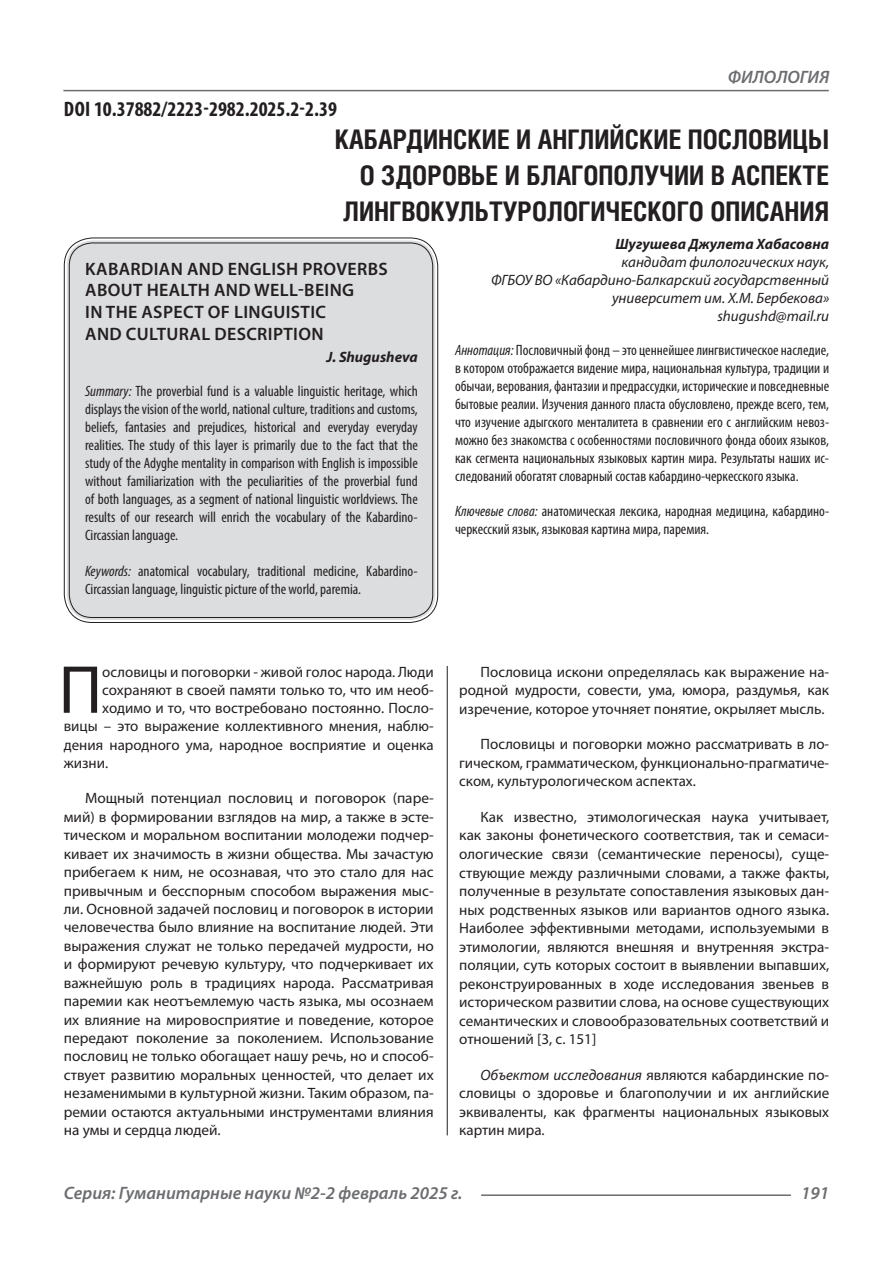
<style>
.page{position:relative;width:893px;height:1263px;background:#fff}
.page>*{position:absolute;margin:0;border:0;box-sizing:border-box;transform-origin:0 0}
.Статья_текст_первый{font:68.4px "Myriad Pro";color:#231f20}
.Статья_название{font:700 27px/36px "Helios Cond C";color:#231f20;text-align:right}
.ДОИ{font:700 condensed 21px "Myriad Pro";color:#231f20}
.Статья_название_англ{font:600 18px/21.6px "Myriad Pro";letter-spacing:.02em;color:#231f20}
.t1{font:italic 600 18px "Myriad Pro";color:#6c6d70}
.Статья_текст{font:15px/18.5px "Myriad Pro";color:#231f20;text-align:justify}
.Статья_аннотация_анг{font:condensed 15px/18px "Myriad Pro";color:#231f20;text-align:justify}
.Статья_аннотация_тек{font:condensed 15px/18px "Myriad Pro";color:#231f20;text-align:justify}
.Статья_текст_первый-2{font:15px "Myriad Pro";color:#231f20}
.Статья_автор_инфо{font:italic 15px/18px "Myriad Pro";color:#231f20;text-align:right}
.Статья_автор_фио_рус{font:italic 700 15px "Myriad Pro";color:#231f20}
.Статья_автор_англ{font:italic 700 15px "Myriad Pro";color:#231f20}
.s1{font-style:italic}
</style>
<div class="page">
<hr style="left:447px;top:128px;width:1px;height:1007px;background:#231f20">
<hr style="left:63px;top:90px;width:766px;height:1px;background:#6c6d70">
<hr style="left:481px;top:1194px;width:310px;height:2px;background:#6c6d70">
<div style="left:67px;top:240px;width:368px;height:380px;background:#dcdddf;border-radius:26px"></div>
<p class="ДОИ" style="left:64px;top:96px;width:274px">DOI 10.37882/2223-2982.2025.2-2.39</p>
<p class="t1" style="left:728px;top:66px;width:103px">ФИЛОЛОГИЯ</p>
<p class="Статья_название" style="left:335px;top:121px;width:496px">КАБАРДИНСКИЕ И АНГЛИЙСКИЕ ПОСЛОВИЦЫ</p>
<p class="Статья_название" style="left:343px;top:157px;width:488px">О ЗДОРОВЬЕ И БЛАГОПОЛУЧИИ В АСПЕКТЕ<br>ЛИНГВОКУЛЬТУРОЛОГИЧЕСКОГО ОПИСАНИЯ</p>
<p class="Статья_автор_фио_рус" style="left:615px;top:235px;width:215px">Шугушева Джулета Хабасовна</p>
<p class="Статья_автор_инфо" style="left:621px;top:253px;width:209px">кандидат филологических наук,</p>
<p class="Статья_автор_инфо" style="left:491px;top:271px;width:340px">ФГБОУ ВО «Кабардино-Балкарский государственный университет им. Х.М. Бербекова»</p>
<p class="Статья_автор_инфо" style="left:717px;top:307px;width:113px">shugushd@mail.ru</p>
<p class="Статья_аннотация_тек" style="left:455px;top:340px;width:376px"><span class="s1">Аннотация:</span> Пословичный фонд – это ценнейшее лингвистическое наследие, в котором отображается видение мира, национальная культура, традиции и обычаи, верования, фантазии и предрассудки, исторические и повседневные бытовые реалии. Изучения данного пласта обусловлено, прежде всего, тем, что изучение адыгского менталитета в сравнении его с английским невоз&shy;можно без знакомства с особенностями пословичного фонда обоих языков, как сегмента национальных языковых картин мира. Результаты наших ис&shy;следований обогатят словарный состав кабардино-черкесского языка.</p>
<p class="Статья_аннотация_тек" style="left:455px;top:502px;width:376px"><span class="s1">Ключевые слова:</span> анатомическая лексика, народная медицина, кабардино&shy;черкесский язык, языковая картина мира, паремия.</p>
<p class="Статья_название_англ" style="left:85px;top:257px;width:304px">KABARDIAN AND ENGLISH PROVERBS<br>ABOUT HEALTH AND WELL-BEING</p>
<p class="Статья_название_англ" style="left:85px;top:301px;width:242px">IN THE ASPECT OF LINGUISTIC</p>
<p class="Статья_название_англ" style="left:85px;top:322px;width:240px">AND CULTURAL DESCRIPTION</p>
<p class="Статья_автор_англ" style="left:326px;top:347px;width:93px">J. Shugusheva</p>
<p class="Статья_аннотация_анг" style="left:85px;top:382px;width:334px"><span class="s1">Summary:</span> The proverbial fund is a valuable linguistic heritage, which displays the vision of the world, national culture, traditions and customs, beliefs, fantasies and prejudices, historical and everyday everyday realities. The study of this layer is primarily due to the fact that the study of the Adyghe mentality in comparison with English is impossible without familiarization with the peculiarities of the proverbial fund of both languages, as a segment of national linguistic worldviews. The results of our research will enrich the vocabulary of the Kabardino-Circassian language.</p>
<p class="Статья_аннотация_анг" style="left:85px;top:562px;width:334px"><span class="s1">Keywords:</span> anatomical vocabulary, traditional medicine, Kabardino-<br>Circassian language, linguistic picture of the world, paremia.</p>
<p class="Статья_текст_первый" style="left:59px;top:648px;width:45px">П</p>
<p class="Статья_текст_первый-2" style="left:102px;top:662px;width:333px">ословицы и поговорки - живой голос народа. Люди</p>
<p class="Статья_текст_первый-2" style="left:102px;top:680px;width:333px">сохраняют в своей памяти только то, что им необ-</p>
<p class="Статья_текст_первый-2" style="left:102px;top:698px;width:333px">ходимо и то, что востребовано постоянно. Посло-</p>
<p class="Статья_текст_первый-2" style="left:64px;top:717px;width:371px">вицы – это выражение коллективного мнения, наблю-</p>
<p class="Статья_текст_первый-2" style="left:64px;top:735px;width:371px">дения народного ума, народное восприятие и оценка</p>
<p class="Статья_текст_первый-2" style="left:64px;top:754px;width:46px">жизни.</p>
<p class="Статья_текст" style="left:64px;top:789px;width:371px;text-indent:21px">Мощный потенциал пословиц и поговорок (паре&shy;мий) в формировании взглядов на мир, а также в эсте&shy;тическом и моральном воспитании молодежи подчер&shy;кивает их значимость в жизни общества. Мы зачастую прибегаем к ним, не осознавая, что это стало для нас привычным и бесспорным способом выражения мыс&shy;ли. Основной задачей пословиц и поговорок в истории человечества было влияние на воспитание людей. Эти выражения служат не только передачей мудрости, но и формируют речевую культуру, что подчеркивает их важнейшую роль в традициях народа. Рассматривая паремии как неотъемлемую часть языка, мы осознаем их влияние на мировосприятие и поведение, которое передают поколение за поколением. Использование пословиц не только обогащает нашу речь, но и способ&shy;ствует развитию моральных ценностей, что делает их незаменимыми в культурной жизни. Таким образом, па&shy;ремии остаются актуальными инструментами влияния на умы и сердца людей.</p>
<p class="Статья_текст" style="left:459px;top:662px;width:371px;text-indent:21px">Пословица искони определялась как выражение на&shy;родной мудрости, совести, ума, юмора, раздумья, как изречение, которое уточняет понятие, окрыляет мысль.</p>
<p class="Статья_текст" style="left:459px;top:735px;width:371px;text-indent:21px">Пословицы и поговорки можно рассматривать в ло&shy;гическом, грамматическом, функционально-прагматиче&shy;ском, культурологическом аспектах.</p>
<p class="Статья_текст" style="left:459px;top:807px;width:371px;text-indent:21px">Как известно, этимологическая наука учитывает, как законы фонетического соответствия, так и семаси&shy;ологические связи (семантические переносы), суще&shy;ствующие между различными словами, а также факты, полученные в результате сопоставления языковых дан&shy;ных родственных языков или вариантов одного языка.<br>Наиболее эффективными методами, используемыми в этимологии, являются внешняя и внутренняя экстра&shy;поляции, суть которых состоит в выявлении выпавших, реконструированных в ходе исследования звеньев в историческом развитии слова, на основе существующих семантических и словообразовательных соответствий и отношений [3, с. 151]</p>
<p class="Статья_текст" style="left:459px;top:1065px;width:371px;text-indent:21px"><span class="s1">Объектом исследования</span> являются кабардинские по&shy;словицы о здоровье и благополучии и их английские эквиваленты, как фрагменты национальных языковых картин мира.</p>
<p class="t1" style="left:64px;top:1182px;width:400px">Серия: Гуманитарные науки №2-2 февраль 2025 г.</p>
<p class="t1" style="left:801px;top:1182px;width:30px">191</p>
</div>
